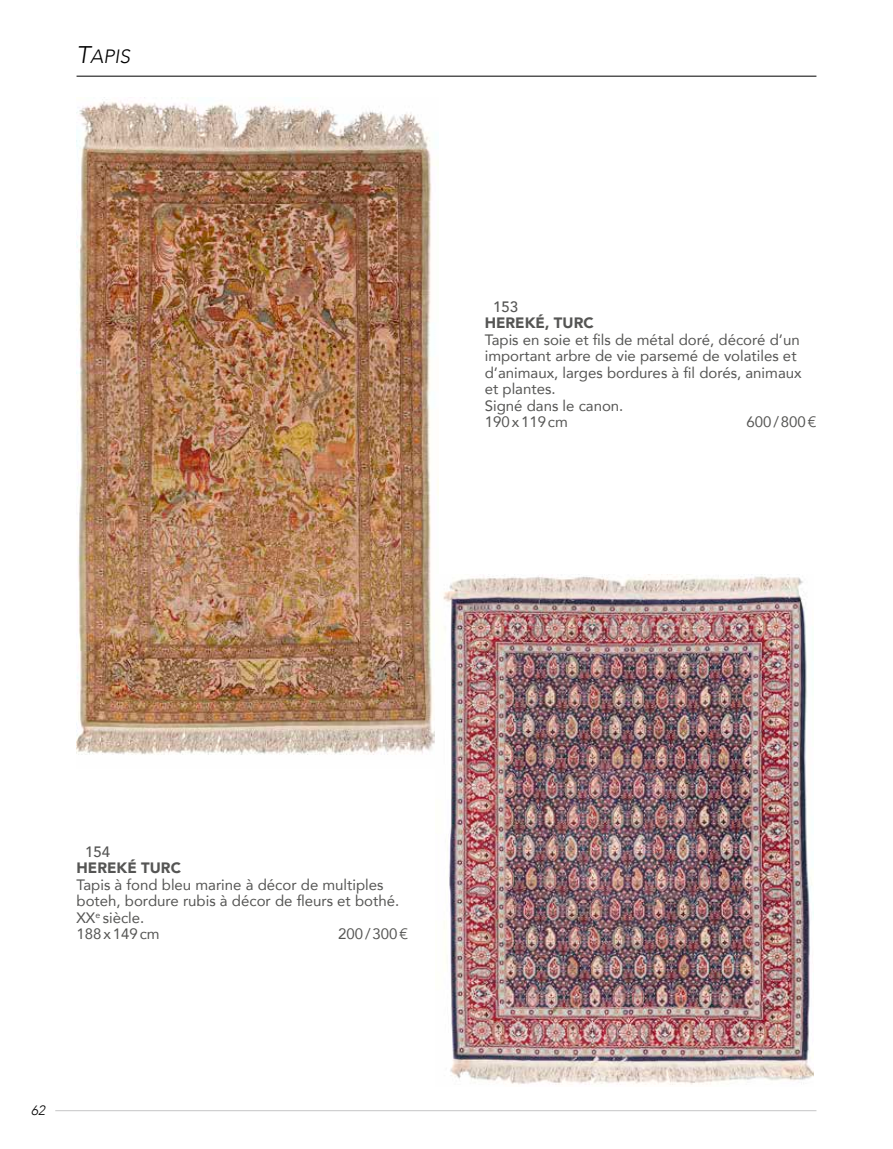
<style>
.page{position:relative;width:893px;height:1149px;background:#fff}
.page>*{position:absolute;margin:0;border:0;box-sizing:border-box;transform-origin:0 0}
.t1{font:19.2px "Avenir Light Oblique SC800";color:#000}
.t2{font:15px/16.5px "Avenir";color:#555554}
.t3{font:900 15px "Avenir";color:#555554}
.t4{font:500 15px "Avenir";color:#555554}
.t5{font:italic 300 13.5px "Avenir";color:#000}
.s1{font-size:24px}
</style>
<div class="page">
<img style="left:77px;top:97px;width:361px;height:658px">
<img style="left:436px;top:574px;width:378px;height:511px">
<hr style="left:55px;top:1109px;width:761px;height:1px;background:#c5c5c6">
<hr style="left:77px;top:76px;width:739px;height:1px;background:#000">
<p class="t1" style="left:77px;top:45px;width:55px"><span class="s1">T</span>apis</p>
<p class="t4" style="left:493px;top:293px;width:27px">153</p>
<p class="t3" style="left:485px;top:310px;width:110px">HEREKÉ, TURC</p>
<p class="t2" style="left:485px;top:330px;width:318px">Tapis en soie et fils de métal doré, décoré d’un important arbre de vie parsemé de volatiles et d’animaux, larges bordures à fil dorés, animaux et plantes.<br>Signé dans le canon.<br>190x119cm</p>
<p class="t2" style="left:746px;top:413px;width:71px">600/800€</p>
<p class="t4" style="left:85px;top:838px;width:27px">154</p>
<p class="t3" style="left:77px;top:854px;width:106px">HEREKÉ TURC</p>
<p class="t2" style="left:77px;top:875px;width:324px">Tapis à fond bleu marine à décor de multiples boteh, bordure rubis à décor de fleurs et bothé.<br>XX<sup>e</sup> siècle.<br>188x149cm</p>
<p class="t2" style="left:338px;top:924px;width:71px">200/300€</p>
<p class="t5" style="left:31px;top:1102px;width:16px">62</p>
</div>
